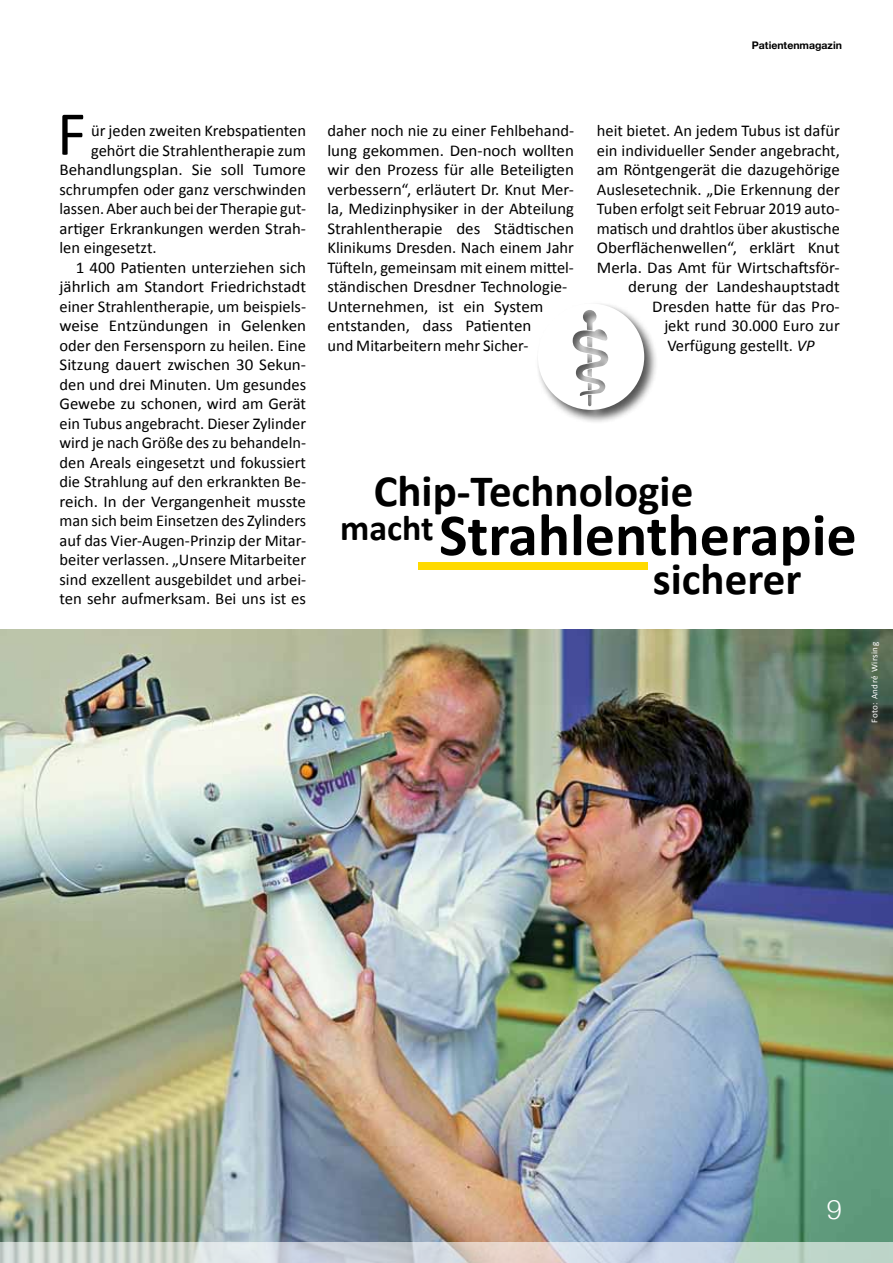
<style>
.page{position:relative;width:893px;height:1263px;background:#fff}
.page>*{position:absolute;margin:0;border:0;box-sizing:border-box;transform-origin:0 0}
.t1{font:63px "Calibri";color:#000}
.t2{font:700 60px "Calibri";color:#000}
.t3{font:700 45px "Calibri";color:#000}
.t4{font:700 36px "Calibri";color:#000}
.t5{font:300 27px "Helvetica Neue";color:#fff}
.t6{font:16.5px/19.5px "Calibri";color:#000}
.t7{font:700 10.5px "Helvetica Neue";color:#000}
.t8{font:9px "Calibri";letter-spacing:.05em;color:#fff}
.s1{font-style:italic}
</style>
<div class="page">
<img style="left:0;top:629px;width:893px;height:613px">
<div style="left:418px;top:562px;width:230px;height:8px;background:#ffda00"></div>
<div style="left:536px;top:301px;width:122px;height:123px;background:#000;opacity:.67"></div>
<svg style="left:538px;top:304px;width:106px;height:106px"></svg>
<svg style="left:0;top:1242px;width:893px;height:21px;background:#ced5d6"></svg>
<p class="t7" style="left:752px;top:37px;width:92px">Patientenmagazin</p>
<h1 class="t1" style="left:57px;top:95px;width:30px">F</h1>
<p class="t6" style="left:91px;top:120px;width:217px">ür jeden zweiten Krebspatienten</p>
<p class="t6" style="left:91px;top:140px;width:217px">gehört die Strahlentherapie zum</p>
<p class="t6" style="left:60px;top:159px;width:248px">Behandlungsplan. Sie soll Tumore</p>
<p class="t6" style="left:60px;top:179px;width:248px">schrumpfen oder ganz verschwinden</p>
<p class="t6" style="left:60px;top:198px;width:248px">lassen. Aber auch bei der Therapie gut-</p>
<p class="t6" style="left:60px;top:218px;width:248px">artiger Erkrankungen werden Strah-</p>
<p class="t6" style="left:60px;top:237px;width:99px">len eingesetzt.</p>
<p class="t6" style="left:76px;top:257px;width:232px">1 400 Patienten unterziehen sich</p>
<p class="t6" style="left:60px;top:276px;width:248px">jährlich am Standort Friedrichstadt</p>
<p class="t6" style="left:60px;top:296px;width:248px">einer Strahlentherapie, um beispiels-</p>
<p class="t6" style="left:60px;top:315px;width:248px">weise Entzündungen in Gelenken</p>
<p class="t6" style="left:60px;top:335px;width:248px">oder den Fersensporn zu heilen. Eine</p>
<p class="t6" style="left:60px;top:354px;width:248px">Sitzung dauert zwischen 30 Sekun-</p>
<p class="t6" style="left:60px;top:374px;width:248px">den und drei Minuten. Um gesundes</p>
<p class="t6" style="left:60px;top:393px;width:248px">Gewebe zu schonen, wird am Gerät</p>
<p class="t6" style="left:60px;top:413px;width:248px">ein Tubus angebracht. Dieser Zylinder</p>
<p class="t6" style="left:60px;top:432px;width:248px">wird je nach Größe des zu behandeln-</p>
<p class="t6" style="left:60px;top:452px;width:248px">den Areals eingesetzt und fokussiert</p>
<p class="t6" style="left:60px;top:471px;width:248px">die Strahlung auf den erkrankten Be-</p>
<p class="t6" style="left:60px;top:491px;width:248px">reich. In der Vergangenheit musste</p>
<p class="t6" style="left:60px;top:510px;width:248px">man sich beim Einsetzen des Zylinders</p>
<p class="t6" style="left:60px;top:530px;width:248px">auf das Vier-Augen-Prinzip der Mitar-</p>
<p class="t6" style="left:60px;top:549px;width:248px">beiter verlassen. „Unsere Mitarbeiter</p>
<p class="t6" style="left:60px;top:569px;width:248px">sind exzellent ausgebildet und arbei-</p>
<p class="t6" style="left:60px;top:588px;width:248px">ten sehr aufmerksam. Bei uns ist es</p>
<p class="t6" style="left:327px;top:120px;width:248px">daher noch nie zu einer Fehlbehand&shy;lung gekommen. Den-noch wollten wir den Prozess für alle Beteiligten verbessern“, erläutert Dr. Knut Mer&shy;la, Medizinphysiker in der Abteilung Strahlentherapie des Städtischen Klinikums Dresden. Nach einem Jahr Tüfteln, gemeinsam mit einem mittel&shy;ständischen Dresdner Technologie-Unternehmen, ist ein System entstanden, dass Patienten<br>und Mitarbeitern mehr Sicher-</p>
<p class="t6" style="left:597px;top:120px;width:244px">heit bietet. An jedem Tubus ist dafür</p>
<p class="t6" style="left:597px;top:140px;width:245px">ein individueller Sender angebracht,</p>
<p class="t6" style="left:597px;top:159px;width:244px">am Röntgengerät die dazugehörige</p>
<p class="t6" style="left:597px;top:179px;width:244px">Auslesetechnik. „Die Erkennung der</p>
<p class="t6" style="left:597px;top:198px;width:244px">Tuben erfolgt seit Februar 2019 auto-</p>
<p class="t6" style="left:597px;top:218px;width:244px">matisch und drahtlos über akustische</p>
<p class="t6" style="left:597px;top:237px;width:244px">Oberflächenwellen“, erklärt Knut</p>
<p class="t6" style="left:597px;top:257px;width:244px">Merla. Das Amt für Wirtschaftsför-</p>
<p class="t6" style="left:628px;top:276px;width:213px">derung der Landeshauptstadt</p>
<p class="t6" style="left:652px;top:296px;width:189px">Dresden hatte für das Pro-</p>
<p class="t6" style="left:664px;top:315px;width:177px">jekt rund 30.000 Euro zur</p>
<p class="t6" style="left:667px;top:335px;width:149px">Verfügung gestellt. <span class="s1">VP</span></p>
<h3 class="t3" style="left:374px;top:463px;width:321px">Chip-Technologie</h3>
<h3 class="t4" style="left:340px;top:506px;width:95px">macht</h3>
<h3 class="t3" style="left:653px;top:551px;width:150px">sicherer</h3>
<h2 class="t2" style="left:439px;top:498px;width:419px">Strahlentherapie</h2>
<p class="t8" style="left:869px;top:723px;width:82px;rotate:-90deg">Foto: André Wirsing</p>
<h3 class="t5" style="left:827px;top:1187px;width:17px">9</h3>
</div>
